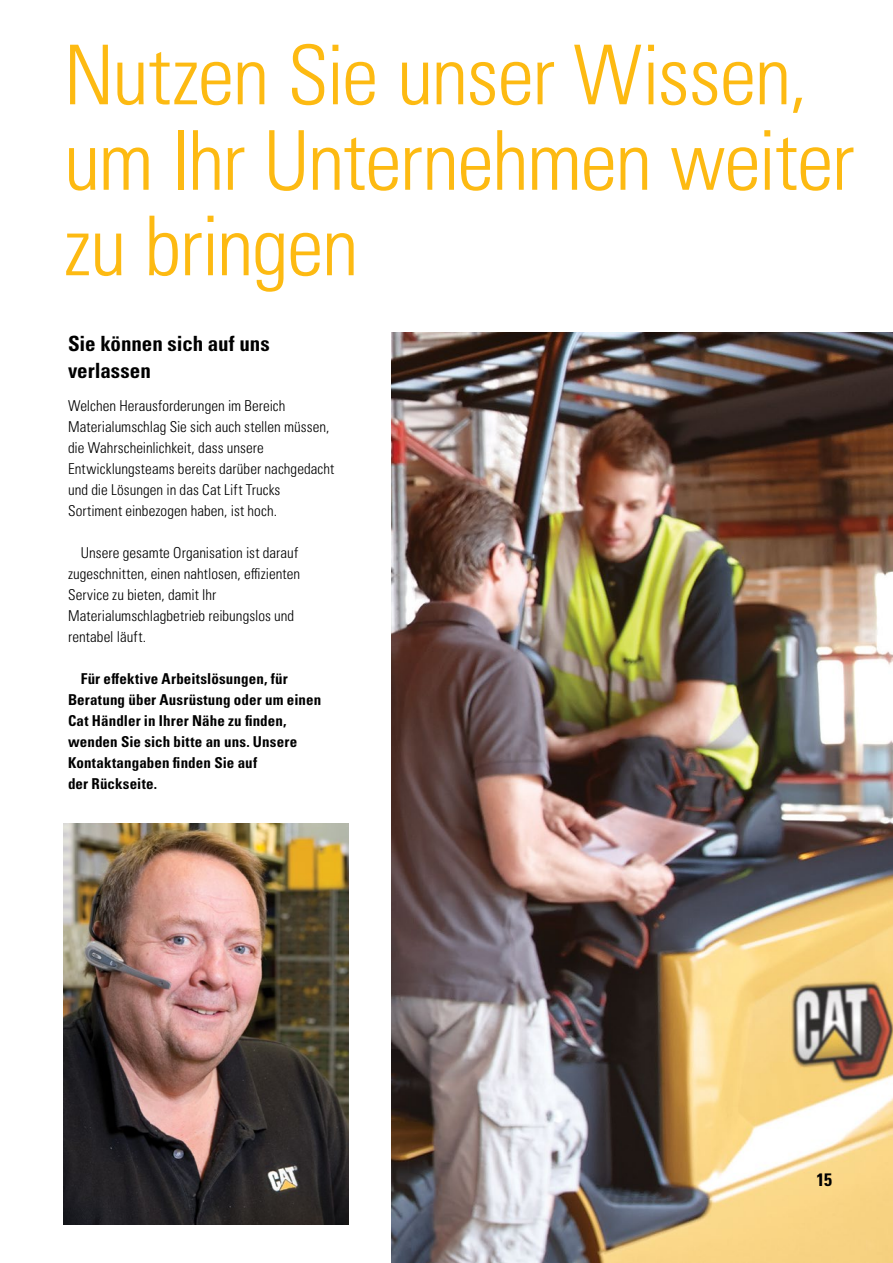
<style>
.page{position:relative;width:893px;height:1263px;background:#fff}
.page>*{position:absolute;margin:0;border:0;box-sizing:border-box;transform-origin:0 0}
.t1{font:82.5px/85.5px "Univers LTCYR 47 Light Cond";letter-spacing:-.02em;color:#fdba12}
.t2{font:21px/27px "Univers LTCYR 67 Bold Cond";color:#000}
.t3{font:18px "Univers LTCYR 67 Bold Cond";color:#000}
.t4{font:15px/21px "Univers LTCYR 47 Light Cond";letter-spacing:.005em;color:#000}
.t5{font:15px/21px "Univers LTCYR 67 Bold Cond";letter-spacing:.01em;color:#000}
</style>
<div class="page">
<img style="left:391px;top:333px;width:502px;height:930px">
<img style="left:64px;top:823px;width:285px;height:402px">
<h1 class="t1" style="left:64px;top:28px;width:792px">Nutzen Sie unser Wissen, um Ihr Unternehmen weiter zu bringen</h1>
<h2 class="t2" style="left:68px;top:329px;width:203px">Sie können sich auf uns verlassen</h2>
<p class="t4" style="left:68px;top:394px;width:268px">Welchen Herausforderungen im Bereich Materialumschlag Sie sich auch stellen müssen, die Wahrscheinlichkeit, dass unsere Entwicklungsteams bereits darüber nachgedacht und die Lösungen in das Cat Lift Trucks Sortiment einbezogen haben, ist hoch.</p>
<p class="t4" style="left:68px;top:541px;width:234px;text-indent:13px">Unsere gesamte Organisation ist darauf zugeschnitten, einen nahtlosen, effizienten Service zu bieten, damit Ihr Materialumschlagbetrieb reibungslos und rentabel läuft.</p>
<p class="t5" style="left:68px;top:668px;width:255px;text-indent:13px">Für effektive Arbeitslösungen, für<br>Beratung über Ausrüstung oder um einen<br>Cat Händler in Ihrer Nähe zu finden, wenden Sie sich bitte an uns. Unsere<br>Kontaktangaben finden Sie auf<br>der Rückseite.</p>
<p class="t3" style="left:816px;top:1168px;width:17px">15</p>
</div>
